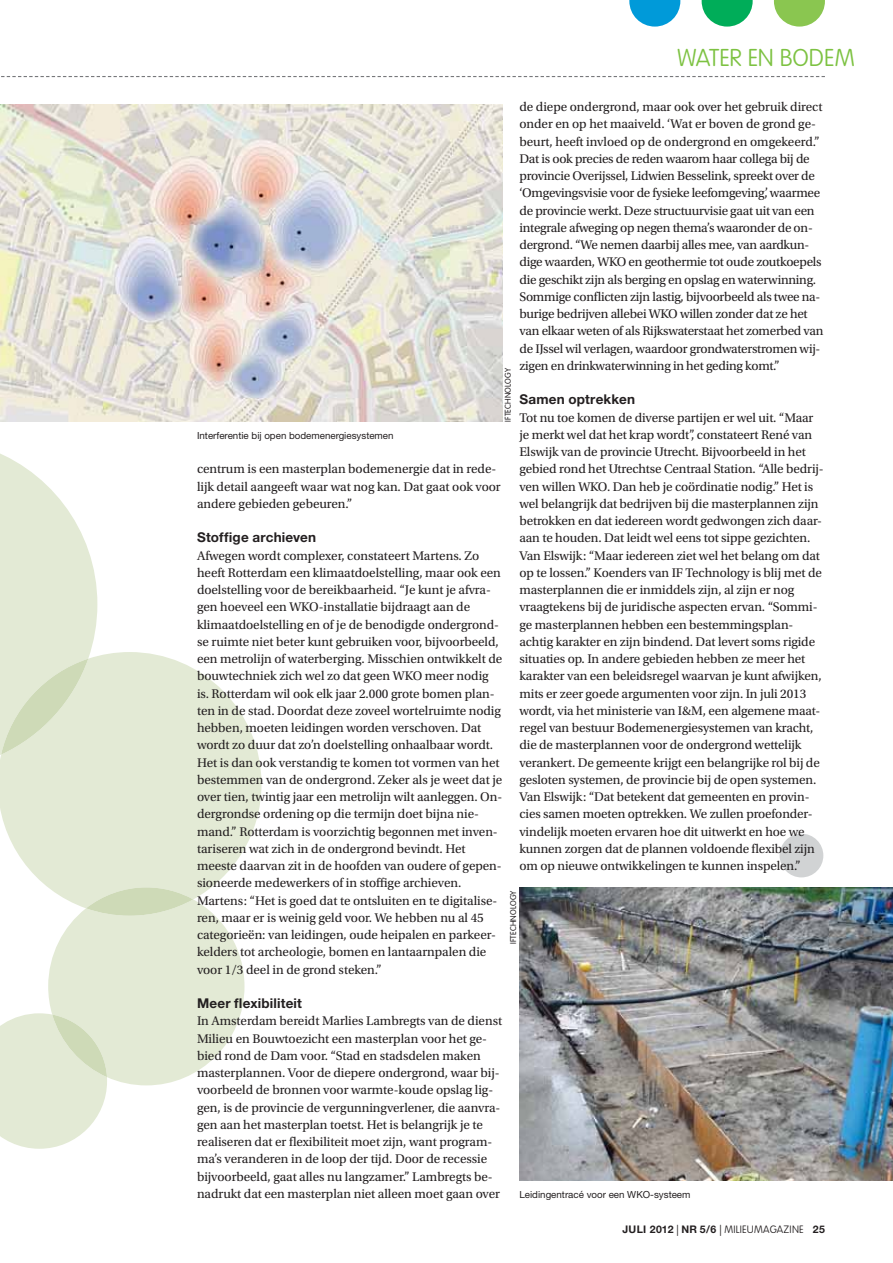
<style>
.page{position:relative;width:893px;height:1263px;background:#fff}
.page>*{position:absolute;margin:0;border:0;box-sizing:border-box;transform-origin:0 0}
.t1{font:100 24px "VAG Rounded Std";letter-spacing:-.005em;color:#7dc242}
.t2{font:700 13.5px "Helvetica Neue LT Std";letter-spacing:.015em;color:#231f20}
.t3{font:13.2px/17.2px "Utopia Std";letter-spacing:-.01em;color:#231f20}
.t4{font:100 10.5px "VAG Rounded Std";letter-spacing:.025em;color:#231f20}
.t5{font:9.75px "Helvetica Neue LT Std";color:#231f20}
.t6{font:300 8.25px "VAG Rounded Std";letter-spacing:.01em;color:#231f20}
.s1{font-family:"Helvetica Neue LT Std";font-weight:700}
</style>
<div class="page">
<svg style="left:1px;top:76px;width:824px;height:1px"></svg>
<svg style="left:0;top:652px;width:261px;height:235px;background:#e6ecda"></svg>
<svg style="left:0;top:453px;width:97px;height:310px;background:#e5ebd8"></svg>
<div style="left:780px;top:834px;width:43px;height:43px;background:#d1d3d4;border-radius:50%"></div>
<svg style="left:0;top:887px;width:244px;height:262px"></svg>
<img style="left:0;top:104px;width:502px;height:318px">
<img style="left:519px;top:887px;width:374px;height:294px">
<svg style="left:774px;top:0;width:51px;height:27px"></svg>
<svg style="left:629px;top:0;width:51px;height:27px"></svg>
<svg style="left:702px;top:0;width:51px;height:27px"></svg>
<p class="t1" style="left:677px;top:44px;width:179px">WATER EN BODEM</p>
<p class="t3" style="left:519px;top:99px;width:306px">de diepe ondergrond, maar ook over het gebruik direct onder en op het maaiveld. ‘Wat er boven de grond ge&shy;beurt, heeft invloed op de ondergrond en omgekeerd.” Dat is ook precies de reden waarom haar collega bij de provincie Overijssel, Lidwien Besselink, spreekt over de ‘Omgevingsvisie voor de fysieke leefomgeving’, waarmee de provincie werkt. Deze structuurvisie gaat uit van een integrale afweging op negen thema’s waaronder de on&shy;dergrond. “We nemen daarbij alles mee, van aardkun&shy;dige waarden, WKO en geothermie tot oude zoutkoepels die geschikt zijn als berging en opslag en waterwinning.<br>Sommige conflicten zijn lastig, bijvoorbeeld als twee na&shy;burige bedrijven allebei WKO willen zonder dat ze het van elkaar weten of als Rijkswaterstaat het zomerbed van de IJssel wil verlagen, waardoor grondwaterstromen wij&shy;zigen en drinkwaterwinning in het geding komt.”</p>
<p class="t2" style="left:519px;top:395px;width:117px">Samen optrekken</p>
<p class="t3" style="left:519px;top:410px;width:306px">Tot nu toe komen de diverse partijen er wel uit. “Maar je merkt wel dat het krap wordt”, constateert René van Elswijk van de provincie Utrecht. Bijvoorbeeld in het gebied rond het Utrechtse Centraal Station. “Alle bedrij&shy;ven willen WKO. Dan heb je coördinatie nodig.” Het is wel belangrijk dat bedrijven bij die masterplannen zijn betrokken en dat iedereen wordt gedwongen zich daar&shy;aan te houden. Dat leidt wel eens tot sippe gezichten.<br>Van Elswijk: “Maar iedereen ziet wel het belang om dat op te lossen.” Koenders van IF Technology is blij met de masterplannen die er inmiddels zijn, al zijn er nog vraagtekens bij de juridische aspecten ervan. “Sommi&shy;ge masterplannen hebben een bestemmingsplan&shy;achtig karakter en zijn bindend. Dat levert soms rigide situaties op. In andere gebieden hebben ze meer het karakter van een beleidsregel waarvan je kunt afwijken, mits er zeer goede argumenten voor zijn. In juli 2013 wordt, via het ministerie van I&amp;M, een algemene maat&shy;regel van bestuur Bodemenergiesystemen van kracht, die de masterplannen voor de ondergrond wettelijk verankert. De gemeente krijgt een belangrijke rol bij de gesloten systemen, de provincie bij de open systemen.<br>Van Elswijk: “Dat betekent dat gemeenten en provin&shy;cies samen moeten optrekken. We zullen proefonder&shy;vindelijk moeten ervaren hoe dit uitwerkt en hoe we kunnen zorgen dat de plannen voldoende flexibel zijn om op nieuwe ontwikkelingen te kunnen inspelen.”</p>
<p class="t6" style="left:505px;top:422px;width:55px;rotate:-90deg">IFTECHNOLOGY</p>
<p class="t5" style="left:197px;top:432px;width:198px">Interferentie bij open bodemenergiesystemen</p>
<p class="t3" style="left:197px;top:462px;width:305px">centrum is een masterplan bodemenergie dat in rede&shy;lijk detail aangeeft waar wat nog kan. Dat gaat ook voor andere gebieden gebeuren.”</p>
<p class="t2" style="left:197px;top:533px;width:121px">Stoffige archieven</p>
<p class="t3" style="left:197px;top:548px;width:307px">Afwegen wordt complexer, constateert Martens. Zo heeft Rotterdam een klimaatdoelstelling, maar ook een doelstelling voor de bereikbaarheid. “Je kunt je afvra&shy;gen hoeveel een WKO-installatie bijdraagt aan de klimaatdoelstelling en of je de benodigde ondergrond&shy;se ruimte niet beter kunt gebruiken voor, bijvoorbeeld, een metrolijn of waterberging. Misschien ontwikkelt de bouwtechniek zich wel zo dat geen WKO meer nodig is. Rotterdam wil ook elk jaar 2.000 grote bomen plan&shy;ten in de stad. Doordat deze zoveel wortelruimte nodig hebben, moeten leidingen worden verschoven. Dat wordt zo duur dat zo’n doelstelling onhaalbaar wordt.<br>Het is dan ook verstandig te komen tot vormen van het bestemmen van de ondergrond. Zeker als je weet dat je over tien, twintig jaar een metrolijn wilt aanleggen. On&shy;dergrondse ordening op die termijn doet bijna nie&shy;mand.” Rotterdam is voorzichtig begonnen met inven&shy;tariseren wat zich in de ondergrond bevindt. Het meeste daarvan zit in de hoofden van oudere of gepen&shy;sioneerde medewerkers of in stoffige archieven.<br>Martens: “Het is goed dat te ontsluiten en te digitalise&shy;ren, maar er is weinig geld voor. We hebben nu al 45 categorieën: van leidingen, oude heipalen en parkeer&shy;kelders tot archeologie, bomen en lantaarnpalen die voor 1/3 deel in de grond steken.”</p>
<p class="t2" style="left:197px;top:998px;width:107px">Meer flexibiliteit</p>
<p class="t3" style="left:197px;top:1014px;width:307px">In Amsterdam bereidt Marlies Lambregts van de dienst Milieu en Bouwtoezicht een masterplan voor het ge&shy;bied rond de Dam voor. “Stad en stadsdelen maken masterplannen. Voor de diepere ondergrond, waar bij&shy;voorbeeld de bronnen voor warmte-koude opslag lig&shy;gen, is de provincie de vergunningverlener, die aanvra&shy;gen aan het masterplan toetst. Het is belangrijk je te realiseren dat er flexibiliteit moet zijn, want program&shy;ma’s veranderen in de loop der tijd. Door de recessie bijvoorbeeld, gaat alles nu langzamer.” Lambregts be&shy;nadrukt dat een masterplan niet alleen moet gaan over</p>
<p class="t6" style="left:510px;top:944px;width:55px;rotate:-90deg">IFTECHNOLOGY</p>
<p class="t5" style="left:519px;top:1191px;width:173px">Leidingentracé voor een WKO-systeem</p>
<p class="t4" style="left:622px;top:1223px;width:204px"><span class="s1">JULI 2012</span> | <span class="s1">NR 5/6</span> | MILIEUMAGAZINE <span class="s1">25</span></p>
</div>
